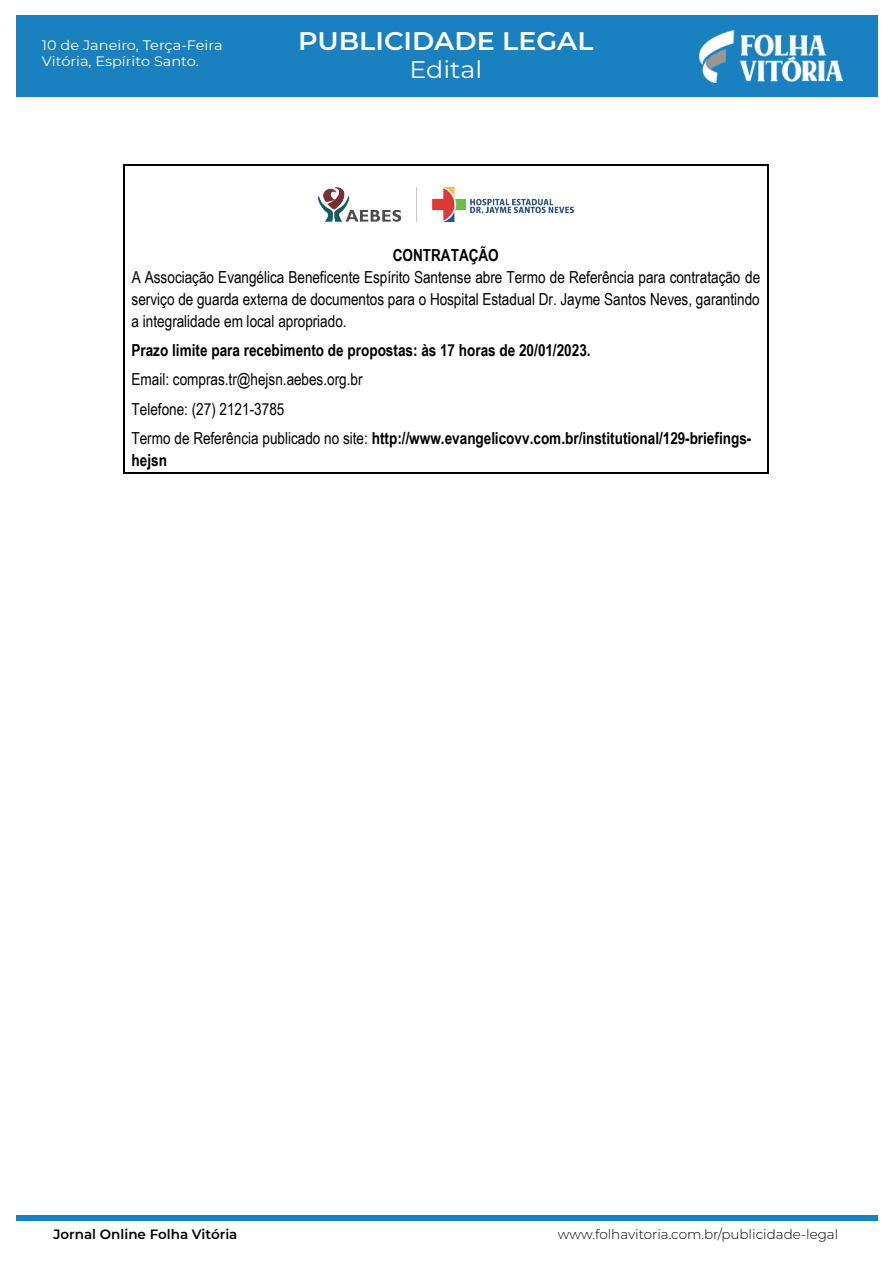
<style>
.page{position:relative;width:893px;height:1263px;background:#fff}
.page>*{position:absolute;margin:0;border:0;box-sizing:border-box;transform-origin:0 0}
.t1{font:600 25.5px "Montserrat";color:#fff;scale:1.06 1}
.t2{font:24px "Montserrat";color:#fff;scale:1.06 1}
.t3{font:16.5px/21.8px "Arial Narrow";color:#000;text-align:justify}
.t4{font:700 16.5px "Arial Narrow";color:#000}
.t5{font:13.65px/16.5px "Montserrat";color:#fff;scale:1.06 1}
.t6{font:300 13.5px "Montserrat";color:#000}
.t7{font:600 13.5px "Montserrat";color:#000}
.s1{font-weight:700}
</style>
<div class="page">
<div style="left:16px;top:15px;width:861px;height:82px;background:#1a81c0"></div>
<img style="left:700px;top:30px;width:143px;height:52px">
<div style="left:16px;top:1215px;width:861px;height:6px;background:#1a81c0"></div>
<hr style="left:124px;top:164px;width:643px;height:2px;background:#000">
<hr style="left:123px;top:166px;width:1px;height:306px;background:#000">
<hr style="left:124px;top:472px;width:643px;height:1px;background:#000">
<hr style="left:767px;top:166px;width:2px;height:306px;background:#000">
<img style="left:318px;top:188px;width:255px;height:33px">
<p class="t5" style="left:42px;top:36px;width:172px">10 de Janeiro, Terça-Feira<br>Vitória, Espírito Santo.</p>
<h1 class="t1" style="left:298px;top:23px;width:280px">PUBLICIDADE LEGAL</h1>
<h2 class="t2" style="left:409px;top:53px;width:70px">Edital</h2>
<p class="t4" style="left:393px;top:243px;width:107px">CONTRATAÇÃO</p>
<p class="t3" style="left:132px;top:266px;width:630px">A Associação Evangélica Beneficente Espírito Santense abre Termo de Referência para contratação de serviço de guarda externa de documentos para o Hospital Estadual Dr. Jayme Santos Neves, garantindo a integralidade em local apropriado.</p>
<p class="t4" style="left:131px;top:338px;width:461px">Prazo limite para recebimento de propostas: às 17 horas de 20/01/2023.</p>
<p class="t3" style="left:131px;top:364px;width:621px;line-height:29.4px;text-align:left">Email: compras.tr@hejsn.aebes.org.br<br>Telefone: (27) 2121-3785<br>Termo de Referência publicado no site: <span class="s1">http://www.evangelicovv.com.br/institutional/129-briefings-</span></p>
<p class="t4" style="left:132px;top:447px;width:37px">hejsn</p>
<p class="t7" style="left:53px;top:1224px;width:186px">Jornal Online Folha Vitória</p>
<p class="t6" style="left:558px;top:1225px;width:282px">www.folhavitoria.com.br/publicidade-legal</p>
</div>
